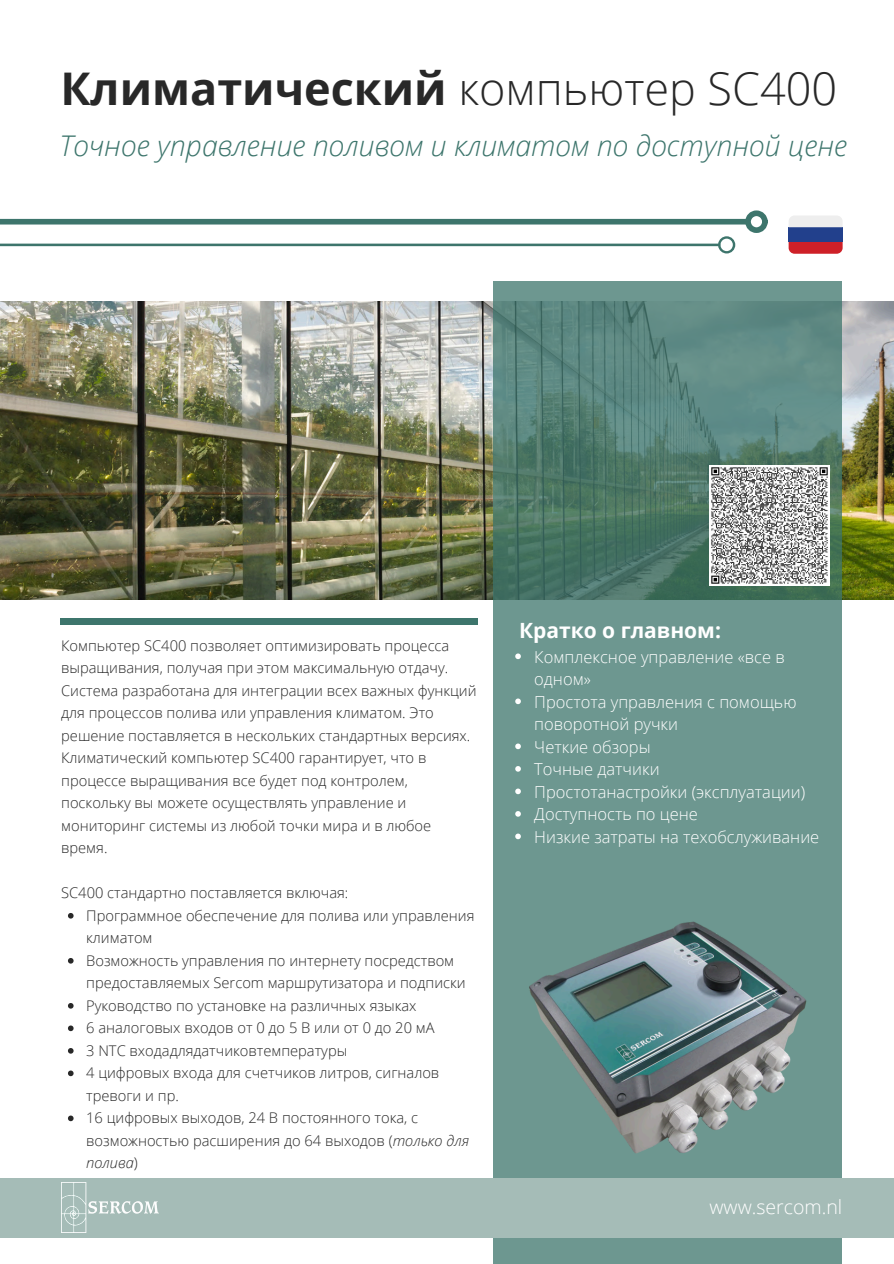
<style>
.page{position:relative;width:894px;height:1264px;background:#fff}
.page>*{position:absolute;margin:0;border:0;box-sizing:border-box;transform-origin:0 0}
.t1{font:300 45px "Open Sans";color:#282828}
.t2{font:italic 300 28.5px "Open Sans";color:#3d756c}
.t3{font:700 21px "Open Sans";color:#fff}
.t4{font:300 19.5px "Open Sans";color:#fff}
.t5{font:300 16.5px/22.5px "Open Sans";color:#fff}
.t6{font:300 14.7px/22.5px "Open Sans";color:#282828}
.s1{font-weight:700}
.s2{font-style:italic}
</style>
<div class="page">
<svg style="left:0;top:236px;width:735px;height:17px"></svg>
<img style="left:0;top:301px;width:893px;height:299px">
<img style="left:493px;top:282px;width:348px;height:981px">
<div style="left:60px;top:618px;width:417px;height:6px;background:#3d756c"></div>
<div style="left:0;top:219px;width:745px;height:5px;background:#3d756c"></div>
<div style="left:745px;top:210px;width:22px;height:23px;border:6px solid #3d756c;border-radius:50%"></div>
<div style="left:0;top:1178px;width:893px;height:59px;background:#a5bcb7"></div>
<img style="left:61px;top:1182px;width:97px;height:49px">
<img style="left:526px;top:918px;width:282px;height:239px">
<img style="left:709px;top:465px;width:120px;height:121px">
<svg style="left:515px;top:653px;width:5px;height:6px"></svg>
<svg style="left:515px;top:698px;width:5px;height:6px"></svg>
<svg style="left:515px;top:743px;width:5px;height:6px"></svg>
<svg style="left:515px;top:766px;width:5px;height:5px"></svg>
<svg style="left:515px;top:788px;width:5px;height:6px"></svg>
<svg style="left:515px;top:811px;width:5px;height:5px"></svg>
<svg style="left:515px;top:833px;width:5px;height:6px"></svg>
<svg style="left:68px;top:913px;width:6px;height:5px"></svg>
<svg style="left:68px;top:958px;width:6px;height:5px"></svg>
<svg style="left:68px;top:1003px;width:6px;height:5px"></svg>
<svg style="left:68px;top:1025px;width:6px;height:6px"></svg>
<svg style="left:68px;top:1048px;width:6px;height:5px"></svg>
<svg style="left:68px;top:1070px;width:6px;height:6px"></svg>
<svg style="left:68px;top:1115px;width:6px;height:6px"></svg>
<svg style="left:788px;top:242px;width:54px;height:12px"></svg>
<div style="left:788px;top:227px;width:54px;height:15px;background:#22408c"></div>
<svg style="left:789px;top:216px;width:53px;height:11px"></svg>
<h2 class="t1" style="left:60px;top:56px;width:777px"><span class="s1">Климатический</span> компьютер SC400</h2>
<p class="t2" style="left:60px;top:126px;width:788px">Точное управление поливом и климатом по доступной цене</p>
<p class="t6" style="left:61px;top:633px;width:417px">Компьютер SC400 позволяет оптимизировать процесса выращивания, получая при этом максимальную отдачу.<br>Система разработана для интеграции всех важных функций для процессов полива или управления климатом. Это решение поставляется в нескольких стандартных версиях.<br>Климатический компьютер SC400 гарантирует, что в процессе выращивания все будет под контролем, поскольку вы можете осуществлять управление и мониторинг системы из любой точки мира и в любое время.</p>
<p class="t6" style="left:61px;top:881px;width:288px">SC400 стандартно поставляется включая:</p>
<p class="t6" style="left:86px;top:903px;width:389px">Программное обеспечение для полива или управления климатом</p>
<p class="t6" style="left:86px;top:948px;width:381px">Возможность управления по интернету посредством предоставляемых Sercom маршрутизатора и подписки</p>
<p class="t6" style="left:86px;top:993px;width:332px">Руководство по установке на различных языках</p>
<p class="t6" style="left:86px;top:1016px;width:350px">6 аналоговых входов от 0 до 5 В или от 0 до 20 мА</p>
<p class="t6" style="left:86px;top:1038px;width:263px">3 NTC входадлядатчиковтемпературы</p>
<p class="t6" style="left:86px;top:1061px;width:354px">4 цифровых входа для счетчиков литров, сигналов тревоги и пр.</p>
<p class="t6" style="left:86px;top:1106px;width:384px">16 цифровых выходов, 24 В постоянного тока, с возможностью расширения до 64 выходов (<span class="s2">только для полива</span>)</p>
<p class="t3" style="left:519px;top:615px;width:203px">Кратко о главном:</p>
<p class="t5" style="left:534px;top:645px;width:252px">Комплексное управление «все в одном»</p>
<p class="t5" style="left:534px;top:690px;width:263px">Простота управления с помощью поворотной ручки</p>
<p class="t5" style="left:534px;top:735px;width:118px">Четкие обзоры</p>
<h3 class="t5" style="left:534px;top:757px;width:127px">Точные датчики</h3>
<p class="t5" style="left:534px;top:780px;width:272px">Простотанастройки (эксплуатации)</p>
<p class="t5" style="left:534px;top:802px;width:165px">Доступность по цене</p>
<p class="t5" style="left:534px;top:825px;width:286px">Низкие затраты на техобслуживание</p>
<h1 class="t4" style="left:709px;top:1193px;width:134px">www.sercom.nl</h1>
</div>
